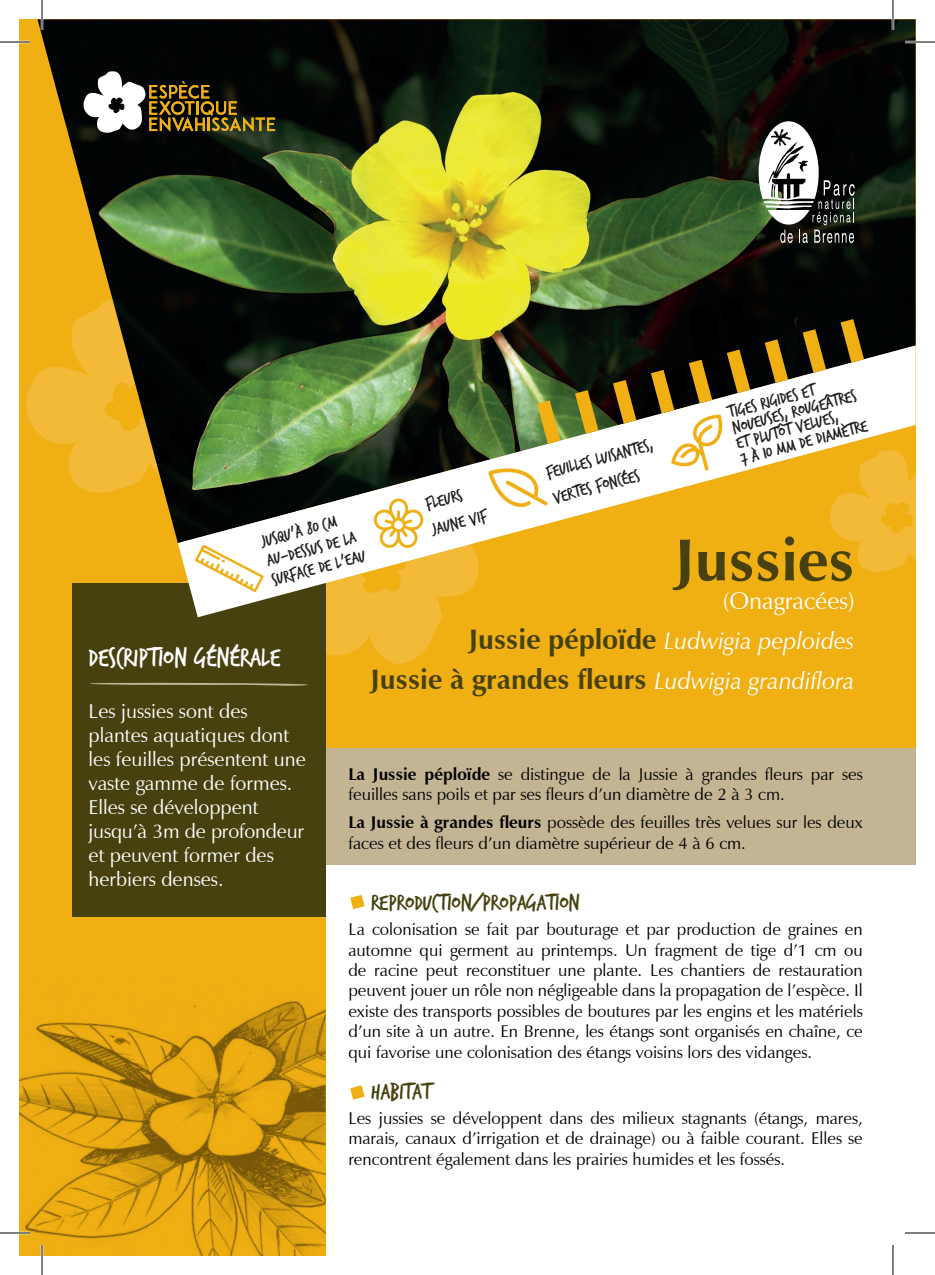
<style>
.page{position:relative;width:935px;height:1275px;background:#fff}
.page>*{position:absolute;margin:0;border:0;box-sizing:border-box;transform-origin:0 0}
.t1{font:700 60px "Zapf Humanist 601 BT";color:#46410e}
.t2{font:700 28px "Zapf Humanist 601 BT";color:#46410e}
.t3{font:28px "Trash Hand";color:#fff}
.t4{font:italic 24px/40px "Zapf Humanist 601 BT";color:#fff;text-align:right}
.t5{font:24px "Trash Hand";color:#46410e}
.t6{font:20px/24px "Zapf Humanist 601 BT";color:#fff}
.t7{font:18px/16px "Trash Hand";color:#231f20}
.t8{font:17px/20.4px "Zapf Humanist 601 BT";color:#000}
.s1{font-style:normal}
.s2{font-weight:700;font-style:normal;font-size:28px;color:#46410e}
.s3{font-weight:400;font-style:italic;font-size:24px;color:#fff}
.s4{font-weight:700}
</style>
<div class="page">
<div style="left:19px;top:19px;width:896px;height:1236px;background:#f0af13"></div>
<svg style="left:26px;top:375px;width:11px;height:56px"></svg>
<div style="left:72px;top:583px;width:253px;height:333px;background:#46410e"></div>
<div style="left:325px;top:779px;width:590px;height:476px;background:#fff"></div>
<img style="left:37px;top:19px;width:878px;height:524px">
<svg style="left:178px;top:345px;width:737px;height:272px"></svg>
<svg style="left:195px;top:544px;width:69px;height:48px;background:#fcf1d7"></svg>
<svg style="left:90px;top:682px;width:218px;height:4px"></svg>
<svg style="left:537px;top:400px;width:23px;height:44px"></svg>
<svg style="left:575px;top:390px;width:23px;height:44px"></svg>
<svg style="left:613px;top:380px;width:23px;height:44px"></svg>
<svg style="left:764px;top:339px;width:24px;height:44px"></svg>
<svg style="left:802px;top:329px;width:24px;height:44px"></svg>
<svg style="left:840px;top:319px;width:23px;height:44px"></svg>
<svg style="left:727px;top:93px;width:135px;height:150px;background:#41473e"></svg>
<svg style="left:82px;top:71px;width:193px;height:63px;background:#575038"></svg>
<img style="left:19px;top:1000px;width:306px;height:255px">
<svg style="left:350px;top:895px;width:14px;height:14px"></svg>
<svg style="left:350px;top:1085px;width:14px;height:14px"></svg>
<div style="left:325px;top:748px;width:590px;height:117px;background:#c3b493"></div>
<svg style="left:277px;top:465px;width:270px;height:201px"></svg>
<svg style="left:650px;top:349px;width:100px;height:122px"></svg>
<hr style="left:0;top:41px;width:30px;height:2px;background:#fff">
<hr style="left:904px;top:41px;width:30px;height:2px;background:#fff">
<hr style="left:0;top:1231px;width:30px;height:3px;background:#fff">
<hr style="left:41px;top:0;width:2px;height:30px;background:#fff">
<hr style="left:41px;top:1245px;width:2px;height:30px;background:#fff">
<hr style="left:891px;top:0;width:3px;height:30px;background:#fff">
<hr style="left:0;top:42px;width:30px;height:1px;background:#000">
<hr style="left:904px;top:42px;width:30px;height:1px;background:#000">
<hr style="left:0;top:1232px;width:30px;height:1px;background:#000">
<hr style="left:904px;top:1232px;width:30px;height:1px;background:#000">
<hr style="left:42px;top:0;width:1px;height:30px;background:#000">
<hr style="left:42px;top:1245px;width:1px;height:30px;background:#000">
<hr style="left:892px;top:0;width:1px;height:30px;background:#000">
<hr style="left:892px;top:1245px;width:1px;height:30px;background:#000">
<p class="t7" style="left:726px;top:405px;width:132px;rotate:-15deg">TIGES RIGIDES ET<br>NOUEUSES, ROUGEÂTRES<br>ET PLUTÔT VELUES,<br>7 À 10 MM DE DIAMÈTRE</p>
<p class="t7" style="left:543px;top:461px;width:112px;line-height:26px;rotate:-15deg">FEUILLES LUISANTES,<br>VERTES FONCÉES</p>
<p class="t7" style="left:422px;top:493px;width:58px;line-height:26px;rotate:-15deg">FLEURS<br>JAUNE VIF</p>
<p class="t7" style="left:259px;top:532px;width:98px;line-height:20px;rotate:-15deg">JUSQU’À 80 CM<br>AU-DESSUS DE LA<br>SURFACE DE L’EAU</p>
<h1 class="t1" style="left:674px;top:523px;width:181px">Jussies</h1>
<h3 class="t4" style="left:469px;top:581px;width:387px"><span class="s1">(Onagracées)<br></span><span class="s2">Jussie péploïde</span> Ludwigia peploides</h3>
<h2 class="t2" style="left:370px;top:662px;width:485px">Jussie à grandes fleurs <span class="s3">Ludwigia grandiflora</span></h2>
<h2 class="t3" style="left:88px;top:644px;width:193px">DESCRIPTION GÉNÉRALE</h2>
<p class="t6" style="left:88px;top:699px;width:219px">Les jussies sont des plantes aquatiques dont les feuilles présentent une vaste gamme de formes.<br>Elles se développent jusqu’à 3m de profondeur et peuvent former des herbiers denses.</p>
<p class="t8" style="left:348px;top:763px;width:516px"><span class="s4">La Jussie péploïde</span> se distingue de la Jussie à grandes fleurs par ses feuilles sans poils et par ses fleurs d’un diamètre de 2 à 3 cm.</p>
<p class="t8" style="left:348px;top:812px;width:516px"><span class="s4">La Jussie à grandes fleurs</span> possède des feuilles très velues sur les deux faces et des fleurs d’un diamètre supérieur de 4 à 6 cm.</p>
<h3 class="t5" style="left:371px;top:891px;width:210px">REPRODUCTION/PROPAGATION</h3>
<p class="t8" style="left:348px;top:919px;width:516px;text-align:justify">La colonisation se fait par bouturage et par production de graines en automne qui germent au printemps. Un fragment de tige d’1 cm ou de racine peut reconstituer une plante. Les chantiers de restauration peuvent jouer un rôle non négligeable dans la propagation de l’espèce. Il existe des transports possibles de boutures par les engins et les matériels d’un site à un autre. En Brenne, les étangs sont organisés en chaîne, ce qui favorise une colonisation des étangs voisins lors des vidanges.</p>
<h3 class="t5" style="left:371px;top:1079px;width:61px">HABITAT</h3>
<p class="t8" style="left:348px;top:1107px;width:516px;text-align:justify">Les jussies se développent dans des milieux stagnants (étangs, mares, marais, canaux d’irrigation et de drainage) ou à faible courant. Elles se rencontrent également dans les prairies humides et les fossés.</p>
</div>
